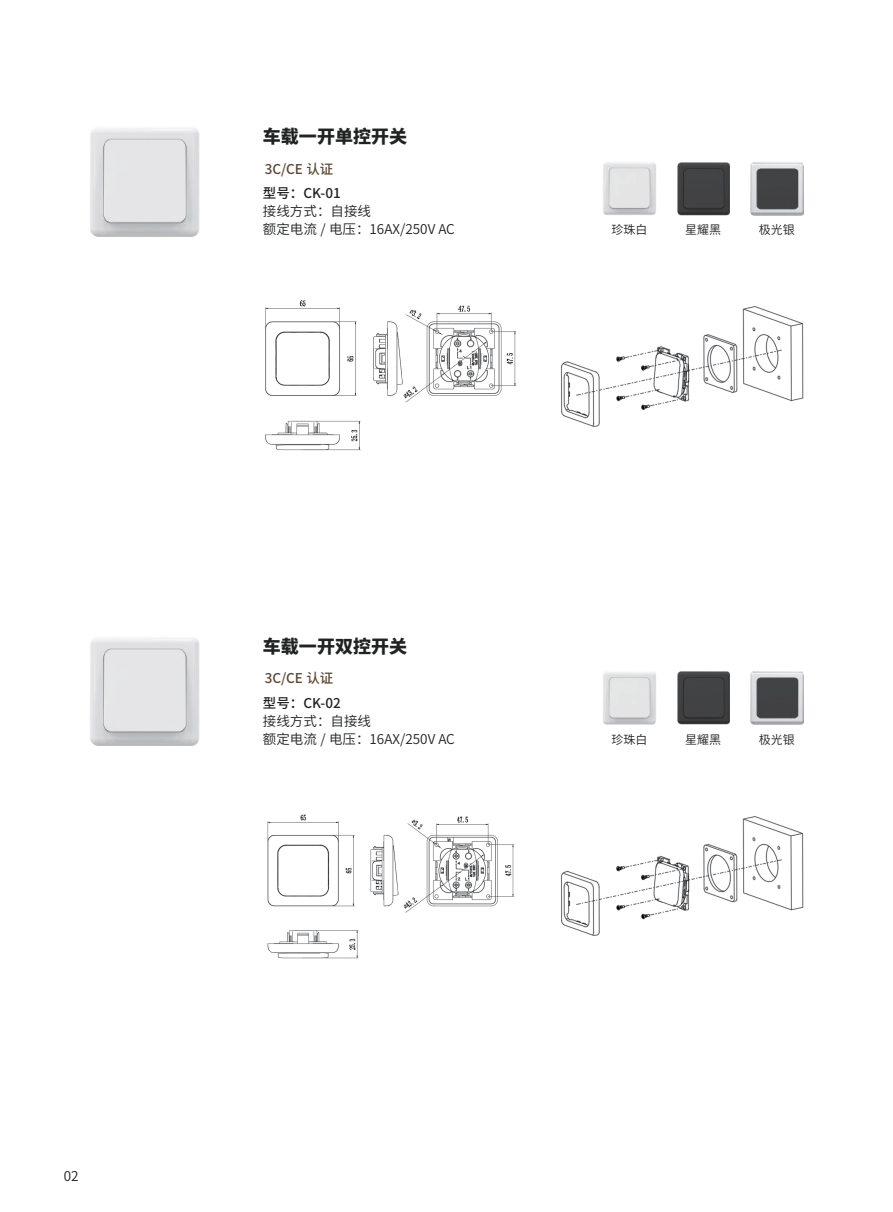
<style>
.page{position:relative;width:893px;height:1212px;background:#fff}
.page>*{position:absolute;margin:0;border:0;box-sizing:border-box;transform-origin:0 0}
.t1{font:800 18px "Source Han Sans CN";color:#212222}
.t2{font:13.5px/18px "Source Han Sans CN";color:#212222}
.t3{font:500 13.5px "Source Han Sans CN";color:#212222}
.t4{font:500 13.5px "Source Han Sans CN";color:#5a4732}
.t5{font:13.5px "Source Han Sans CN";color:#231f20}
.t6{font:12px "Source Han Sans CN";color:#212222}
</style>
<div class="page">
<img style="left:560px;top:306px;width:243px;height:121px">
<img style="left:265px;top:300px;width:252px;height:151px">
<img style="left:90px;top:128px;width:110px;height:109px">
<img style="left:603px;top:162px;width:53px;height:53px">
<img style="left:750px;top:162px;width:53px;height:53px">
<img style="left:677px;top:162px;width:53px;height:53px">
<img style="left:560px;top:816px;width:243px;height:120px">
<img style="left:267px;top:814px;width:248px;height:145px">
<img style="left:90px;top:638px;width:110px;height:108px">
<img style="left:603px;top:672px;width:53px;height:52px">
<img style="left:750px;top:671px;width:53px;height:53px">
<img style="left:677px;top:671px;width:53px;height:53px">
<p class="t5" style="left:64px;top:1169px;width:16px">02</p>
<h1 class="t1" style="left:263px;top:127px;width:145px">车载一开单控开关</h1>
<p class="t4" style="left:265px;top:161px;width:70px">3C/CE 认证</p>
<p class="t3" style="left:263px;top:186px;width:79px">型号：CK-01</p>
<p class="t2" style="left:263px;top:203px;width:193px">接线方式：自接线<br>额定电流 / 电压：16AX/250V AC</p>
<p class="t6" style="left:611px;top:223px;width:37px">珍珠白</p>
<p class="t6" style="left:685px;top:223px;width:37px">星耀黑</p>
<p class="t6" style="left:759px;top:223px;width:38px">极光银</p>
<h1 class="t1" style="left:263px;top:636px;width:145px">车载一开双控开关</h1>
<p class="t4" style="left:265px;top:670px;width:70px">3C/CE 认证</p>
<p class="t3" style="left:263px;top:695px;width:79px">型号：CK-02</p>
<p class="t2" style="left:263px;top:712px;width:193px">接线方式：自接线<br>额定电流 / 电压：16AX/250V AC</p>
<p class="t6" style="left:611px;top:732px;width:37px">珍珠白</p>
<p class="t6" style="left:685px;top:732px;width:37px">星耀黑</p>
<p class="t6" style="left:759px;top:732px;width:38px">极光银</p>
</div>
